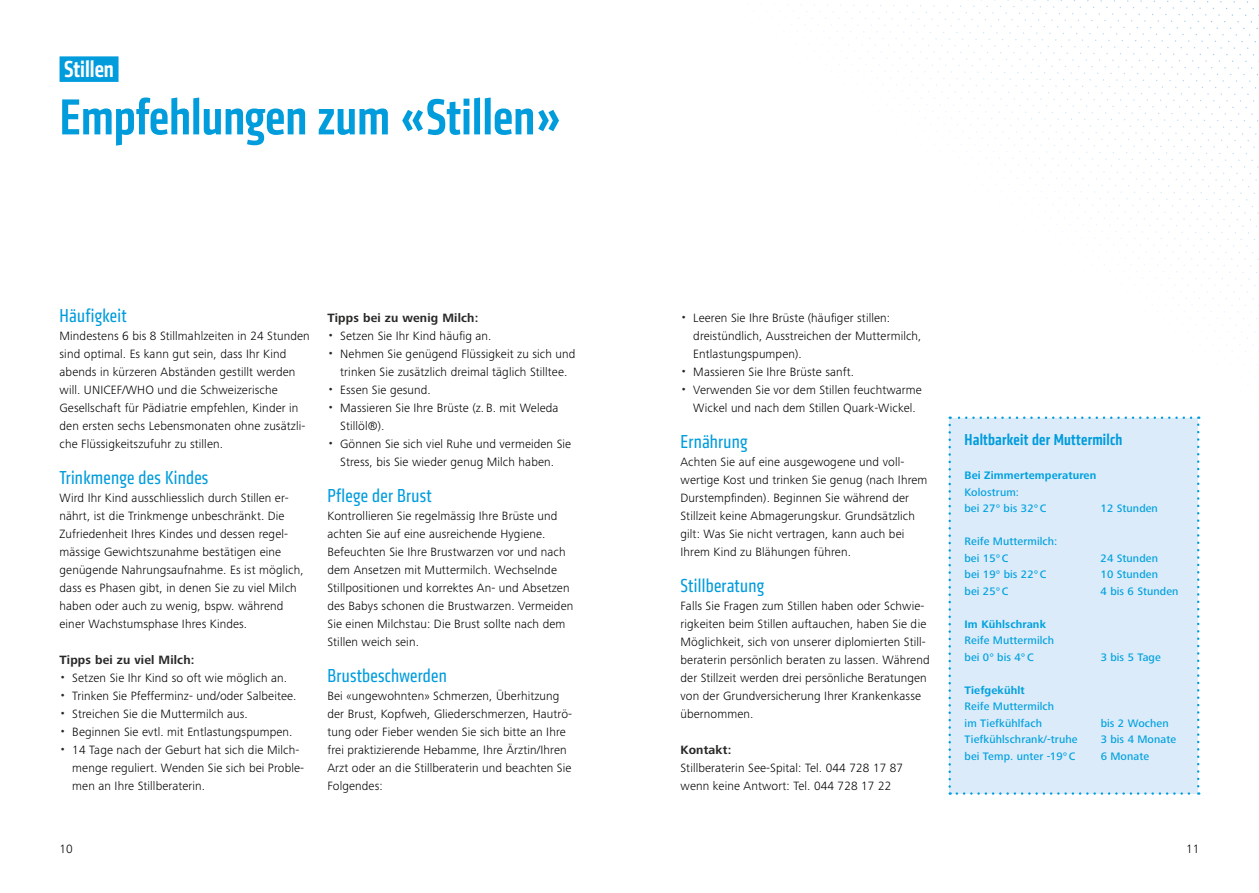
<style>
.page{position:relative;width:1259px;height:893px;background:#fff}
.page>*{position:absolute;margin:0;border:0;box-sizing:border-box;transform-origin:0 0}
.t1{font:500 52.5px "Klavika Condensed";color:#009cdc}
.t2{font:500 24px "Klavika Condensed";color:#fff}
.t3{font:19.5px "Klavika Condensed";letter-spacing:.015em;color:#009cdc}
.t4{font:500 16.5px "Klavika Condensed";letter-spacing:.015em;color:#009cdc}
.t5{font:300 12.45px/18px "Frutiger Next Pro";letter-spacing:.01em;color:#000}
.t6{font:700 12.45px "Frutiger Next Pro";letter-spacing:.015em;color:#282827}
.t7{font:500 11.25px/16.5px "Frutiger Next Pro";letter-spacing:.01em;color:#00a1de}
.t8{font:700 11.25px "Frutiger Next Pro";letter-spacing:.01em;color:#00a1de}
.s1{color:#282827}
</style>
<div class="page">
<svg style="left:1055px;top:0;width:204px;height:213px"></svg>
<div style="left:948px;top:416px;width:251px;height:379px;background:#dbebfa"></div>
<div style="left:60px;top:56px;width:58px;height:26px;background:#009cdc"></div>
<h2 class="t2" style="left:64px;top:54px;width:51px">Stillen</h2>
<h1 class="t1" style="left:60px;top:84px;width:503px">Empfehlungen zum «Stillen»</h1>
<h3 class="t3" style="left:60px;top:304px;width:69px">Häufigkeit</h3>
<p class="t5" style="left:60px;top:326px;width:252px">Mindestens 6 bis 8 Stillmahlzeiten in 24 Stunden sind optimal. Es kann gut sein, dass Ihr Kind abends in kürzeren Abständen gestillt werden will. UNICEF/WHO und die Schweizerische Gesellschaft für Pädiatrie empfehlen, Kinder in den ersten sechs Lebensmonaten ohne zusätzli&shy;che Flüssigkeitszufuhr zu stillen.</p>
<h3 class="t3" style="left:60px;top:466px;width:150px">Trinkmenge des Kindes</h3>
<p class="t5" style="left:60px;top:488px;width:246px">Wird Ihr Kind ausschliesslich durch Stillen er&shy;nährt, ist die Trinkmenge unbeschränkt. Die Zufriedenheit Ihres Kindes und dessen regel&shy;mässige Gewichtszunahme bestätigen eine genügende Nahrungsaufnahme. Es ist möglich, dass es Phasen gibt, in denen Sie zu viel Milch haben oder auch zu wenig, bspw. während einer Wachstumsphase Ihres Kindes.</p>
<p class="t6" style="left:60px;top:652px;width:136px">Tipps bei zu viel Milch:</p>
<p class="t5" style="left:60px;top:668px;width:229px"><span class="s1">•</span> Setzen Sie Ihr Kind so oft wie möglich an.</p>
<p class="t5" style="left:60px;top:686px;width:238px"><span class="s1">•</span> Trinken Sie Pfefferminz- und/oder Salbeitee.</p>
<p class="t5" style="left:60px;top:704px;width:190px"><span class="s1">•</span> Streichen Sie die Muttermilch aus.</p>
<p class="t5" style="left:60px;top:722px;width:234px"><span class="s1">•</span> Beginnen Sie evtl. mit Entlastungspumpen.</p>
<p class="t5" style="left:72px;top:740px;width:233px;text-indent:-13px"><span class="s1">•</span> 14 Tage nach der Geburt hat sich die Milch&shy;menge reguliert. Wenden Sie sich bei Proble&shy;men an Ihre Stillberaterin.</p>
<p class="t6" style="left:327px;top:310px;width:152px">Tipps bei zu wenig Milch:</p>
<p class="t5" style="left:327px;top:326px;width:165px"><span class="s1">•</span> Setzen Sie Ihr Kind häufig an.</p>
<p class="t5" style="left:327px;top:344px;width:249px;text-align:center"><span class="s1">•</span> Nehmen Sie genügend Flüssigkeit zu sich und trinken Sie zusätzlich dreimal täglich Stilltee.</p>
<p class="t5" style="left:327px;top:380px;width:105px"><span class="s1">•</span> Essen Sie gesund.</p>
<p class="t5" style="left:340px;top:398px;width:220px;text-indent:-13px"><span class="s1">•</span> Massieren Sie Ihre Brüste (z. B. mit Weleda<br>Stillöl®).</p>
<p class="t5" style="left:327px;top:434px;width:245px;text-align:center"><span class="s1">•</span> Gönnen Sie sich viel Ruhe und vermeiden Sie<br>Stress, bis Sie wieder genug Milch haben.</p>
<h3 class="t3" style="left:327px;top:484px;width:106px">Pflege der Brust</h3>
<p class="t5" style="left:327px;top:506px;width:247px">Kontrollieren Sie regelmässig Ihre Brüste und achten Sie auf eine ausreichende Hygiene.<br>Befeuchten Sie Ihre Brustwarzen vor und nach dem Ansetzen mit Muttermilch. Wechselnde Stillpositionen und korrektes An- und Absetzen des Babys schonen die Brustwarzen. Vermeiden Sie einen Milchstau: Die Brust sollte nach dem Stillen weich sein.</p>
<h3 class="t3" style="left:327px;top:664px;width:121px">Brustbeschwerden</h3>
<p class="t5" style="left:327px;top:686px;width:246px">Bei «ungewohnten» Schmerzen, Überhitzung der Brust, Kopfweh, Gliederschmerzen, Hautrö&shy;tung oder Fieber wenden Sie sich bitte an Ihre frei praktizierende Hebamme, Ihre Ärztin/Ihren Arzt oder an die Stillberaterin und beachten Sie Folgendes:</p>
<p class="t5" style="left:693px;top:308px;width:230px;text-indent:-13px"><span class="s1">•</span> Leeren Sie Ihre Brüste (häufiger stillen: dreistündlich, Ausstreichen der Muttermilch,<br>Entlastungspumpen).</p>
<p class="t5" style="left:680px;top:362px;width:175px"><span class="s1">•</span> Massieren Sie Ihre Brüste sanft.</p>
<p class="t5" style="left:680px;top:380px;width:243px;text-align:center"><span class="s1">•</span> Verwenden Sie vor dem Stillen feuchtwarme<br>Wickel und nach dem Stillen Quark-Wickel.</p>
<h3 class="t3" style="left:680px;top:430px;width:68px">Ernährung</h3>
<p class="t5" style="left:680px;top:452px;width:248px">Achten Sie auf eine ausgewogene und voll&shy;wertige Kost und trinken Sie genug (nach Ihrem Durstempfinden). Beginnen Sie während der Stillzeit keine Abmagerungskur. Grundsätzlich gilt: Was Sie nicht vertragen, kann auch bei Ihrem Kind zu Blähungen führen.</p>
<h3 class="t3" style="left:680px;top:574px;width:85px">Stillberatung</h3>
<p class="t5" style="left:680px;top:596px;width:251px">Falls Sie Fragen zum Stillen haben oder Schwie&shy;rigkeiten beim Stillen auftauchen, haben Sie die Möglichkeit, sich von unserer diplomierten Still&shy;beraterin persönlich beraten zu lassen. Während der Stillzeit werden drei persönliche Beratungen von der Grundversicherung Ihrer Krankenkasse übernommen.</p>
<p class="t6" style="left:680px;top:742px;width:52px">Kontakt:</p>
<p class="t5" style="left:680px;top:758px;width:224px">Stillberaterin See-Spital: Tel. 044 728 17 87 wenn keine Antwort: Tel. 044 728 17 22</p>
<h3 class="t4" style="left:964px;top:429px;width:159px">Haltbarkeit der Muttermilch</h3>
<p class="t8" style="left:964px;top:469px;width:133px">Bei Zimmertemperaturen</p>
<p class="t7" style="left:964px;top:484px;width:84px">Kolostrum:<br>bei 27° bis 32°C</p>
<p class="t7" style="left:1100px;top:500px;width:59px">12 Stunden</p>
<p class="t7" style="left:964px;top:533px;width:94px">Reife Muttermilch: bei 15°C</p>
<p class="t7" style="left:1100px;top:550px;width:59px">24 Stunden</p>
<p class="t7" style="left:964px;top:566px;width:84px">bei 19° bis 22°C</p>
<p class="t7" style="left:1100px;top:566px;width:59px">10 Stunden</p>
<p class="t7" style="left:964px;top:583px;width:46px">bei 25°C</p>
<p class="t7" style="left:1100px;top:583px;width:79px">4 bis 6 Stunden</p>
<p class="t8" style="left:964px;top:618px;width:83px">Im Kühlschrank</p>
<p class="t7" style="left:964px;top:632px;width:91px">Reife Muttermilch bei 0° bis 4°C</p>
<p class="t7" style="left:1100px;top:649px;width:62px">3 bis 5 Tage</p>
<p class="t8" style="left:964px;top:684px;width:62px">Tiefgekühlt</p>
<p class="t7" style="left:964px;top:698px;width:91px">Reife Muttermilch im Tiefkühlfach</p>
<p class="t7" style="left:1100px;top:715px;width:69px">bis 2 Wochen</p>
<p class="t7" style="left:964px;top:731px;width:114px">Tiefkühlschrank/-truhe</p>
<p class="t7" style="left:1100px;top:731px;width:77px">3 bis 4 Monate</p>
<p class="t7" style="left:964px;top:748px;width:113px">bei Temp. unter -19°C</p>
<p class="t7" style="left:1100px;top:748px;width:50px">6 Monate</p>
<p class="t5" style="left:60px;top:839px;width:15px">10</p>
<p class="t5" style="left:1186px;top:839px;width:15px">11</p>
</div>
